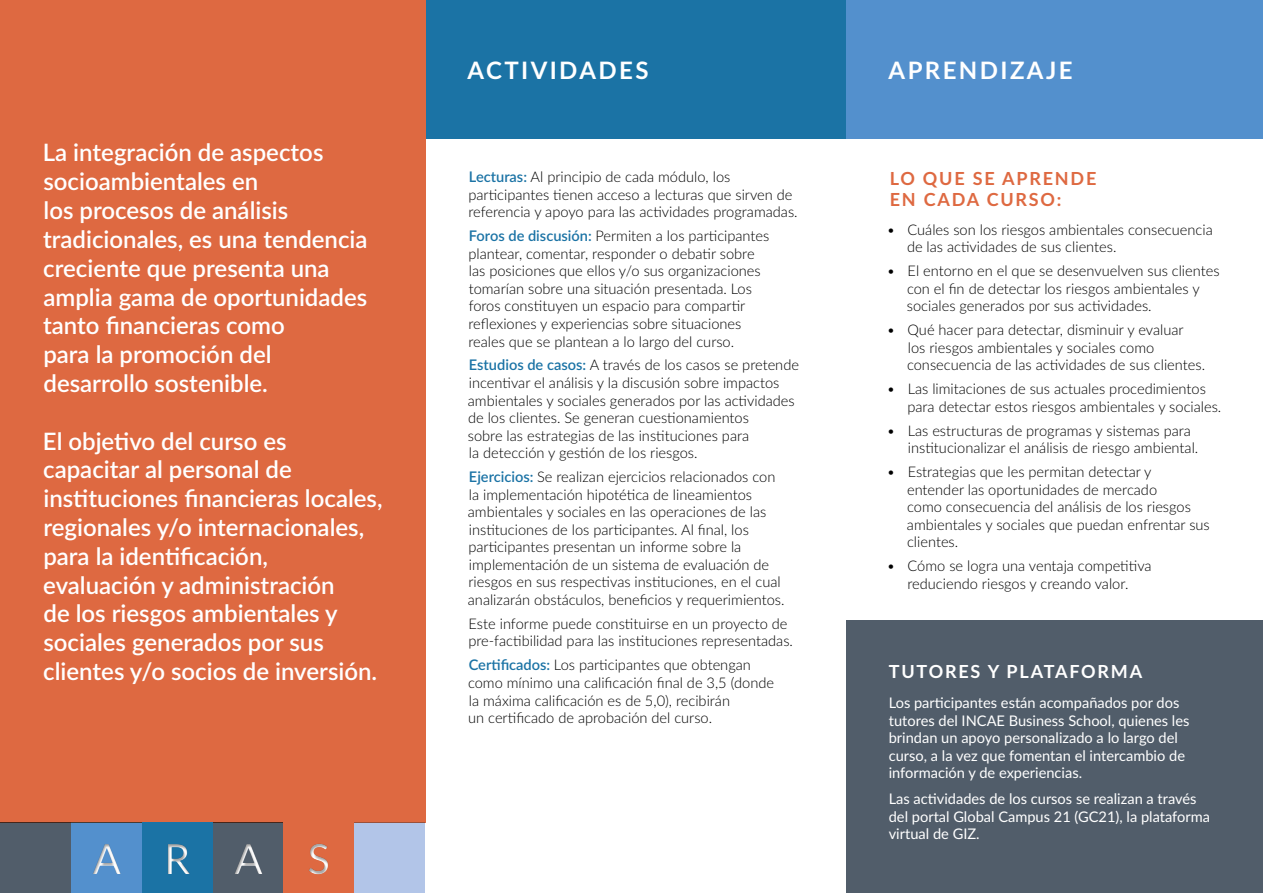
<style>
.page{position:relative;width:1263px;height:893px;background:#fff}
.page>*{position:absolute;margin:0;border:0;box-sizing:border-box;transform-origin:0 0}
.t1{font:41.7px "Lato";color:#fff}
.t2{font:600 24px/28.8px "Lato";color:#fff}
.t3{font:700 24px "Lato";letter-spacing:.1em;color:#fff}
.t4{font:700 18px/21.6px "Lato";letter-spacing:.1em;color:#de6941}
.t5{font:700 18px "Lato";letter-spacing:.1em;color:#fff}
.t6{font:300 14.7px/17.5px "Lato";color:#000}
.t7{font:14.7px/17.5px "Lato";color:#fff}
.s1{font-weight:600;color:#1b73a5}
</style>
<div class="page">
<div style="left:425px;top:0;width:421px;height:138px;background:#1b73a5"></div>
<div style="left:846px;top:0;width:417px;height:138px;background:#5390cd"></div>
<div style="left:0;top:0;width:425px;height:822px;background:#de6941"></div>
<div style="left:846px;top:621px;width:417px;height:272px;background:#515d6a"></div>
<div style="left:59px;top:813px;width:116px;height:80px;background:#000;opacity:.35"></div>
<div style="left:130px;top:812px;width:116px;height:81px;background:#000;opacity:.35"></div>
<div style="left:200px;top:813px;width:117px;height:80px;background:#000;opacity:.35"></div>
<div style="left:271px;top:812px;width:115px;height:81px;background:#000;opacity:.35"></div>
<div style="left:354px;top:822px;width:71px;height:71px;background:#b2c5e8"></div>
<div style="left:0;top:822px;width:71px;height:71px;background:#515d6a"></div>
<h2 class="t2" style="left:43px;top:137px;width:326px">La integración de aspectos socioambientales en<br>los procesos de análisis tradicionales, es una tendencia creciente que presenta una amplia gama de oportunidades tanto financieras como<br>para la promoción del desarrollo sostenible.</h2>
<p class="t2" style="left:43px;top:425px;width:341px">El objetivo del curso es capacitar al personal de instituciones financieras locales, regionales y/o internacionales, para la identificación, evaluación y administración<br>de los riesgos ambientales y sociales generados por sus clientes y/o socios de inversión.</p>
<h1 class="t1" style="left:93px;top:829px;width:239px">ARAS</h1>
<h2 class="t3" style="left:468px;top:53px;width:182px">ACTIVIDADES</h2>
<h2 class="t3" style="left:889px;top:53px;width:185px">APRENDIZAJE</h2>
<p class="t6" style="left:468px;top:168px;width:331px"><span class="s1">Lecturas:</span> Al principio de cada módulo, los participantes tienen acceso a lecturas que sirven de referencia y apoyo para las actividades programadas.</p>
<p class="t6" style="left:468px;top:227px;width:302px"><span class="s1">Foros de discusión:</span> Permiten a los participantes plantear, comentar, responder o debatir sobre las posiciones que ellos y/o sus organizaciones tomarían sobre una situación presentada. Los foros constituyen un espacio para compartir reflexiones y experiencias sobre situaciones reales que se plantean a lo largo del curso.</p>
<p class="t6" style="left:468px;top:356px;width:333px"><span class="s1">Estudios de casos:</span> A través de los casos se pretende incentivar el análisis y la discusión sobre impactos ambientales y sociales generados por las actividades de los clientes. Se generan cuestionamientos<br>sobre las estrategias de las instituciones para<br>la detección y gestión de los riesgos.</p>
<p class="t6" style="left:468px;top:467px;width:318px"><span class="s1">Ejercicios:</span> Se realizan ejercicios relacionados con la implementación hipotética de lineamientos ambientales y sociales en las operaciones de las instituciones de los participantes. Al final, los participantes presentan un informe sobre la implementación de un sistema de evaluación de riesgos en sus respectivas instituciones, en el cual analizarán obstáculos, beneficios y requerimientos.</p>
<p class="t6" style="left:468px;top:614px;width:326px">Este informe puede constituirse en un proyecto de pre-factibilidad para las instituciones representadas.</p>
<p class="t6" style="left:468px;top:656px;width:307px"><span class="s1">Certificados:</span> Los participantes que obtengan como mínimo una calificación final de 3,5 (donde la máxima calificación es de 5,0), recibirán<br>un certificado de aprobación del curso.</p>
<p class="t4" style="left:890px;top:167px;width:208px">LO QUE SE APRENDE<br>EN CADA CURSO:</p>
<p class="t6" style="left:907px;top:220px;width:307px;text-indent:-20px">• Cuáles son los riesgos ambientales consecuencia de las actividades de sus clientes.</p>
<p class="t6" style="left:907px;top:262px;width:314px;text-indent:-20px">• El entorno en el que se desenvuelven sus clientes con el fin de detectar los riesgos ambientales y sociales generados por sus actividades.</p>
<p class="t6" style="left:907px;top:321px;width:300px;text-indent:-20px">• Qué hacer para detectar, disminuir y evaluar<br>los riesgos ambientales y sociales como consecuencia de las actividades de sus clientes.</p>
<p class="t6" style="left:907px;top:380px;width:315px;text-indent:-21px">• Las limitaciones de sus actuales procedimientos para detectar estos riesgos ambientales y sociales.</p>
<p class="t6" style="left:908px;top:421px;width:292px;text-indent:-21px">• Las estructuras de programas y sistemas para institucionalizar el análisis de riesgo ambiental.</p>
<p class="t6" style="left:907px;top:463px;width:304px;text-indent:-20px">• Estrategias que les permitan detectar y entender las oportunidades de mercado<br>como consecuencia del análisis de los riesgos ambientales y sociales que puedan enfrentar sus clientes.</p>
<p class="t6" style="left:887px;top:557px;width:266px;text-align:center">• Cómo se logra una ventaja competitiva reduciendo riesgos y creando valor.</p>
<p class="t5" style="left:889px;top:658px;width:255px">TUTORES Y PLATAFORMA</p>
<p class="t7" style="left:889px;top:693px;width:302px">Los participantes están acompañados por dos tutores del INCAE Business School, quienes les brindan un apoyo personalizado a lo largo del curso, a la vez que fomentan el intercambio de información y de experiencias.</p>
<p class="t7" style="left:889px;top:790px;width:323px">Las actividades de los cursos se realizan a través del portal Global Campus 21 (GC21), la plataforma virtual de GIZ.</p>
</div>
